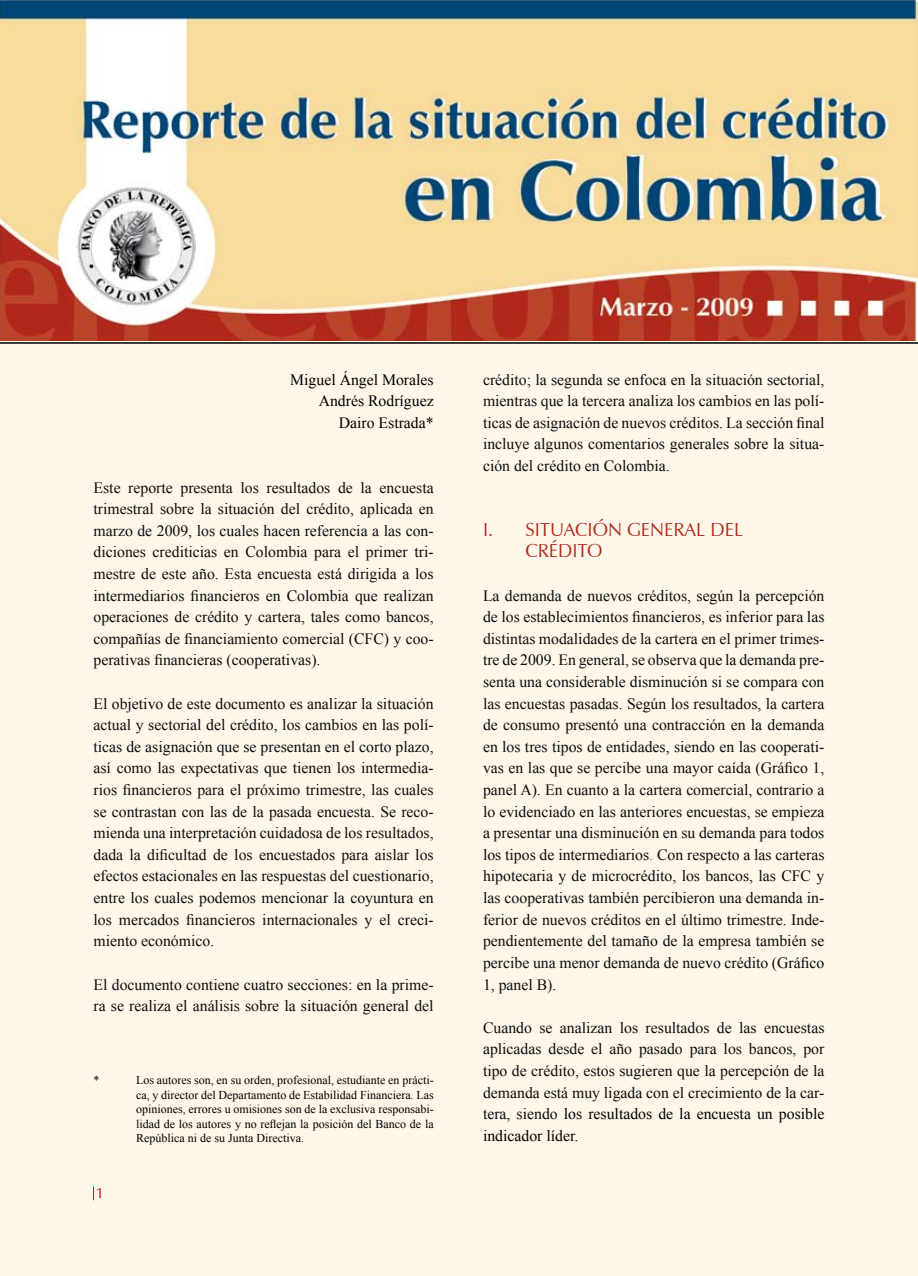
<style>
.page{position:relative;width:918px;height:1276px;background:#fff}
.page>*{position:absolute;margin:0;border:0;box-sizing:border-box;transform-origin:0 0}
.t1{font:18.75px/21.6px "Zapf Humanist 601 BT";color:#b0291c}
.t2{font:15.75px/21.6px "Times New Roman";color:#0d0d0d;text-align:justify}
.t3{font:15.75px/21.6px "Times New Roman";color:#000;text-align:right}
.t4{font:12px/14.4px "Times New Roman";color:#000;text-align:justify}
.s1{color:#000}
.s2{color:#4f81bd}
</style>
<div class="page">
<div style="left:0;top:0;width:917px;height:1276px;background:#fef7e9"></div>
<svg style="left:0;top:0;width:918px;height:344px;background:#cdb391"></svg>
<svg style="left:93px;top:1186px;width:1px;height:14px"></svg>
<p class="t3" style="left:290px;top:368px;width:145px">Miguel Ángel Morales<br>Andrés Rodríguez<br>Dairo Estrada*</p>
<p class="t2" style="left:94px;top:476px;width:342px">Este reporte presenta los resultados de la encuesta trimestral sobre la situación del crédito, aplicada en marzo de 2009, los cuales hacen referencia a las con&shy;diciones crediticias en Colombia para el primer tri&shy;mestre de este año. Esta encuesta está dirigida a los intermediarios financieros en Colombia que realizan operaciones de crédito y cartera, tales como bancos, compañías de financiamiento comercial (CFC) y coo&shy;perativas financieras (cooperativas).</p>
<p class="t2" style="left:94px;top:692px;width:342px">El objetivo de este documento es analizar la situación actual y sectorial del crédito, los cambios en las polí&shy;ticas de asignación que se presentan en el corto plazo, así como las expectativas que tienen los intermedia&shy;rios financieros para el próximo trimestre, las cuales se contrastan con las de la pasada encuesta. Se reco&shy;mienda una interpretación cuidadosa de los resultados, dada la dificultad de los encuestados para aislar los efectos estacionales en las respuestas del cuestionario, entre los cuales podemos mencionar la coyuntura en los mercados financieros internacionales y el creci&shy;miento económico.</p>
<p class="t2" style="left:94px;top:973px;width:342px">El documento contiene cuatro secciones: en la prime&shy;ra se realiza el análisis sobre la situación general del</p>
<p class="t4" style="left:94px;top:1073px;width:7px">*</p>
<p class="t4" style="left:136px;top:1073px;width:299px">Los autores son, en su orden, profesional, estudiante en prácti&shy;ca, y director del Departamento de Estabilidad Financiera. Las opiniones, errores u omisiones son de la exclusiva responsabi&shy;lidad de los autores y no reflejan la posición del Banco de la República ni de su Junta Directiva.</p>
<p class="t2" style="left:483px;top:368px;width:343px">crédito; la segunda se enfoca en la situación sectorial, mientras que la tercera analiza los cambios en las polí&shy;ticas de asignación de nuevos créditos. La sección final incluye algunos comentarios generales sobre la situa&shy;ción del crédito en Colombia.</p>
<p class="t1" style="left:526px;top:518px;width:219px;text-indent:-43px">I. SITUACIÓN GENERAL DEL<br>CRÉDITO</p>
<p class="t2" style="left:483px;top:584px;width:343px">La demanda de nuevos créditos, según la percepción de los establecimientos financieros, es inferior para las distintas modalidades de la cartera en el primer trimes&shy;tre de 2009. En general, se observa que la demanda pre&shy;senta una considerable disminución si se compara con las encuestas pasadas. Según los resultados, la cartera de consumo presentó una contracción en la demanda en los tres tipos de entidades<span class="s1">,</span> siendo en las cooperati&shy;vas en las que se percibe una mayor caída (Gráfico 1, panel A). En cuanto a la cartera comercial, contrario a lo evidenciado en las anteriores encuestas, se empieza a presentar una disminución en su demanda para todos los tipos de intermediarios<span class="s2">.</span> Con respecto a las carteras hipotecaria y de microcrédito, los bancos, las CFC y las cooperativas también percibieron una demanda in&shy;ferior de nuevos créditos en el último trimestre. Inde&shy;pendientemente del tamaño de la empresa también se percibe una menor demanda de nuevo crédito (Gráfico 1, panel B).</p>
<p class="t2" style="left:483px;top:1016px;width:343px">Cuando se analizan los resultados de las encuestas aplicadas desde el año pasado para los bancos, por tipo de crédito, estos sugieren que la percepción de la demanda está muy ligada con el crecimiento de la car&shy;tera, siendo <span class="s1">los resultados de la encuesta un posible indicador líder.</span></p>
</div>
